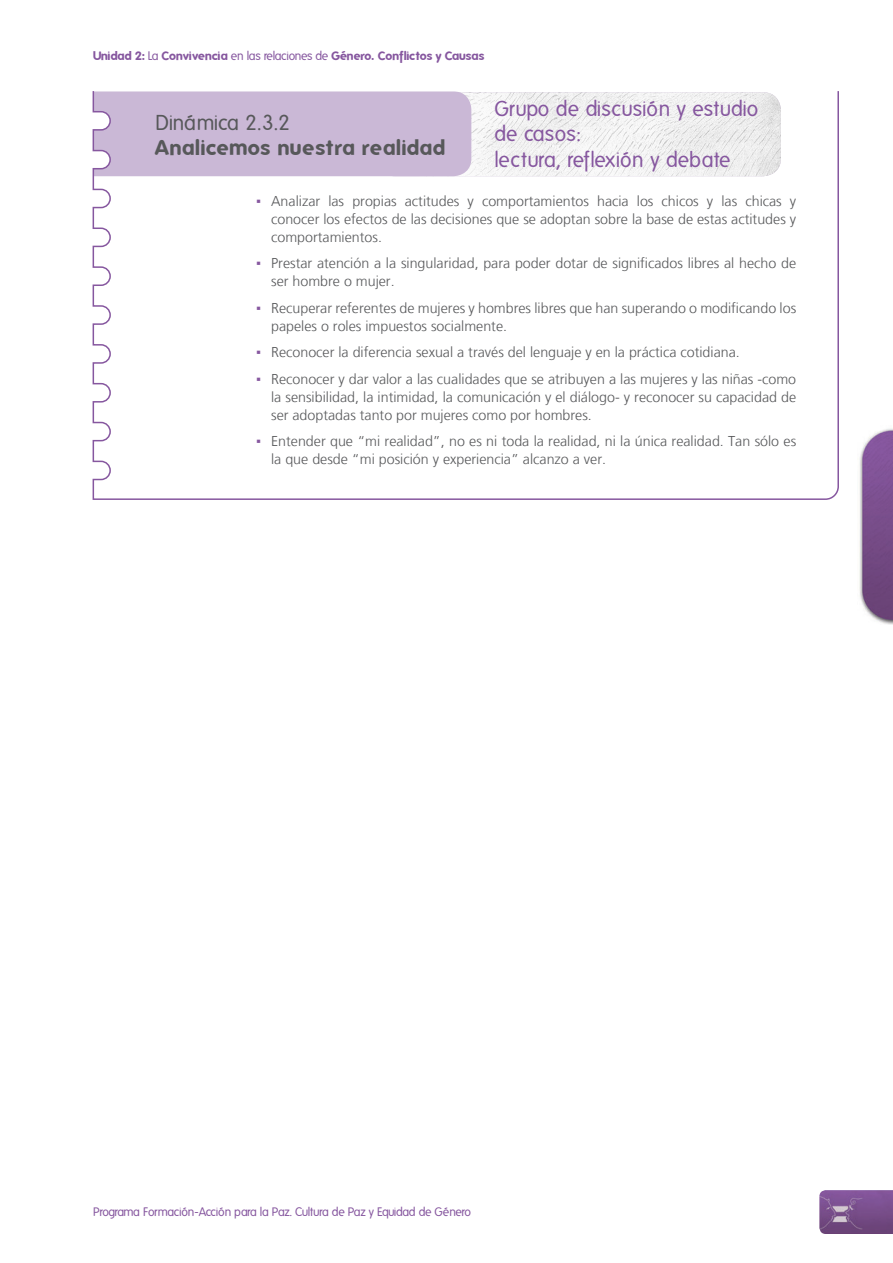
<style>
.page{position:relative;width:893px;height:1263px;background:#fff}
.page>*{position:absolute;margin:0;border:0;box-sizing:border-box;transform-origin:0 0}
.titulo_2{font:21px/25.2px "Folks";color:#86579f}
.titulos_2_pastillas{font:700 21px/25.2px "Folks";letter-spacing:.03em;color:#57585a}
.listas_fichas{font:300 14.25px/18px "Frutiger LT";color:#57585a}
.t1{font:700 12px "Folks";color:#86579f}
.t2{font:12px "Folks";letter-spacing:-.035em;color:#86579f}
.s1{font-weight:400}
.s2{font-family:"Arial";font-weight:400;color:#86579f}
</style>
<div class="page">
<img style="left:859px;top:428px;width:34px;height:196px">
<img style="left:819px;top:1190px;width:74px;height:44px">
<svg style="left:92px;top:91px;width:747px;height:409px"></svg>
<p class="t1" style="left:93px;top:49px;width:393px">Unidad 2: <span class="s1">La</span> Convivencia <span class="s1">en las relaciones de</span> Género. Conflictos y Causas</p>
<p class="titulo_2" style="left:494px;top:97px;width:265px">Grupo de discusión y estudio de casos:<br>lectura, reflexión y debate</p>
<p class="titulos_2_pastillas" style="left:156px;top:110px;width:291px"><span class="s1">Dinámica 2.3.2<br></span>Analicemos nuestra realidad</p>
<p class="listas_fichas" style="left:271px;top:192px;width:527px;text-align:justify;text-indent:-15px"><span class="s2">▪</span> Analizar las propias actitudes y comportamientos hacia los chicos y las chicas y conocer los efectos de las decisiones que se adoptan sobre la base de estas actitudes y comportamientos.</p>
<p class="listas_fichas" style="left:271px;top:255px;width:527px;text-indent:-15px"><span class="s2">▪</span> Prestar atención a la singularidad, para poder dotar de significados libres al hecho de ser hombre o mujer.</p>
<p class="listas_fichas" style="left:271px;top:299px;width:527px;text-indent:-15px"><span class="s2">▪</span> Recuperar referentes de mujeres y hombres libres que han superando o modificando los papeles o roles impuestos socialmente.</p>
<p class="listas_fichas" style="left:256px;top:344px;width:485px"><span class="s2">▪</span> Reconocer la diferencia sexual a través del lenguaje y en la práctica cotidiana.</p>
<p class="listas_fichas" style="left:271px;top:370px;width:527px;text-align:justify;text-indent:-15px"><span class="s2">▪</span> Reconocer y dar valor a las cualidades que se atribuyen a las mujeres y las niñas -como la sensibilidad, la intimidad, la comunicación y el diálogo- y reconocer su capacidad de ser adoptadas tanto por mujeres como por hombres.</p>
<p class="listas_fichas" style="left:271px;top:433px;width:527px;text-indent:-15px"><span class="s2">▪</span> Entender que “mi realidad”, no es ni toda la realidad, ni la única realidad. Tan sólo es la que desde “mi posición y experiencia” alcanzo a ver.</p>
<p class="t2" style="left:93px;top:1205px;width:380px">Programa Formación-Acción para la Paz. Cultura de Paz y Equidad de Género</p>
</div>
